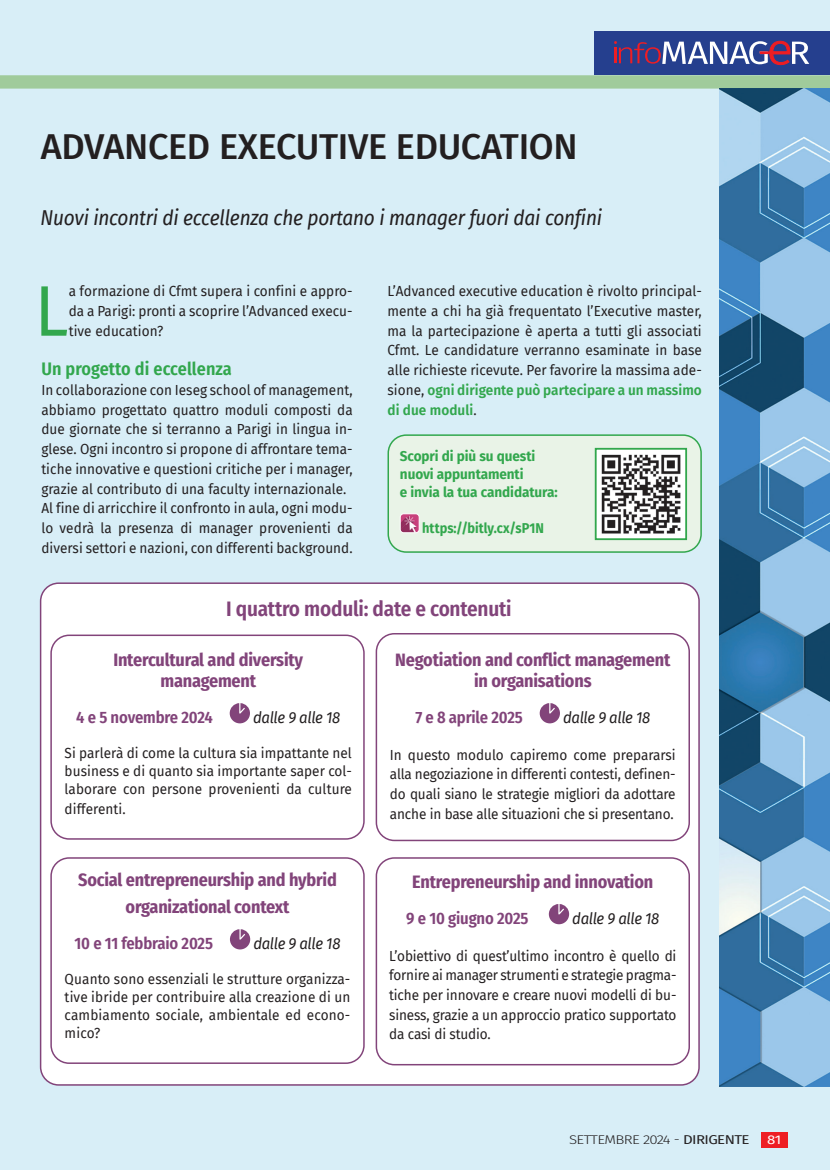
<style>
.page{position:relative;width:830px;height:1170px;background:#fff}
.page>*{position:absolute;margin:0;border:0;box-sizing:border-box;transform-origin:0 0}
.t1{font:71.55px "Fira Sans";color:#32a74d;scale:.95 1}
.t2{font:500 36px "Fira Sans";letter-spacing:-.01em;color:#231f20}
.t3{font:italic 21px "Fira Sans Condensed";letter-spacing:-.01em;color:#231f20}
.t4{font:600 21px "Fira Sans Condensed";letter-spacing:-.01em;color:#82447a}
.t5{font:700 18px/21px "Fira Sans Condensed";letter-spacing:-.01em;color:#82447a;text-align:center}
.t6{font:600 18px "Fira Sans Condensed";letter-spacing:.005em;color:#32a74d}
.t7{font:600 16.5px "Fira Sans Condensed";letter-spacing:-.01em;color:#82447a}
.t8{font:italic 15.75px "Fira Sans";letter-spacing:-.025em;color:#231f20;scale:.95 1}
.t9{font:14.25px/19.6px "Fira Sans";letter-spacing:.005em;color:#231f20;text-align:justify;scale:.95 1}
.t10{font:700 14.25px/18px "Fira Sans";letter-spacing:-.005em;color:#32a74d;scale:.95 1}
.t11{font:700 14.25px "Fira Sans";letter-spacing:-.005em;color:#32a74d;scale:.9 1}
.t12{font:300 12.6px "Fira Sans";letter-spacing:-.04em;color:#231f20;scale:1.2 1}
.t13{font:12.6px "Fira Sans";color:#fff;scale:1.2 1}
.s1{font-weight:600;color:#32a74d}
.s2{font-weight:400}
</style>
<div class="page">
<div style="left:0;top:0;width:829px;height:1169px;background:#d8eef7"></div>
<div style="left:0;top:75px;width:829px;height:14px;background:#a0cb9b"></div>
<div style="left:594px;top:32px;width:235px;height:43px;background:#253f8e"></div>
<svg style="left:614px;top:41px;width:194px;height:24px"></svg>
<div style="left:760px;top:1131px;width:27px;height:16px;background:#ee1d23"></div>
<div style="left:41px;top:583px;width:657px;height:501px;background:#fff;border-radius:18px"></div>
<div style="left:40px;top:582px;width:659px;height:503px;border:2px solid #82447a;border-radius:18px"></div>
<div style="left:375px;top:633px;width:314px;height:208px;border:2px solid #82447a;border-radius:18px"></div>
<div style="left:375px;top:857px;width:314px;height:208px;border:2px solid #82447a;border-radius:18px"></div>
<div style="left:50px;top:634px;width:314px;height:205px;border:2px solid #82447a;border-radius:18px"></div>
<div style="left:50px;top:857px;width:314px;height:206px;border:2px solid #82447a;border-radius:18px"></div>
<svg style="left:548px;top:903px;width:21px;height:21px"></svg>
<img style="left:719px;top:89px;width:110px;height:996px">
<svg style="left:229px;top:703px;width:21px;height:20px"></svg>
<div style="left:230px;top:929px;width:20px;height:20px;background:#82447a;border-radius:10px"></div>
<svg style="left:539px;top:703px;width:20px;height:20px"></svg>
<div style="left:388px;top:435px;width:312px;height:117px;background:#e9f3e7;border-radius:18px"></div>
<div style="left:387px;top:434px;width:314px;height:118px;border:2px solid #32a74d;border-radius:18px"></div>
<img style="left:402px;top:515px;width:17px;height:17px">
<div style="left:400px;top:513px;width:19px;height:20px;border:1px solid #fff;border-radius:3px"></div>
<img style="left:597px;top:451px;width:86px;height:86px">
<div style="left:594px;top:448px;width:92px;height:92px;border:2px solid #32a74d"></div>
<h2 class="t2" style="left:41px;top:117px;width:538px">ADVANCED EXECUTIVE EDUCATION</h2>
<h3 class="t3" style="left:41px;top:202px;width:562px">Nuovi incontri di eccellenza che portano i manager fuori dai confini</h3>
<h1 class="t1" style="left:35px;top:257px;width:37px">L</h1>
<p class="t9" style="left:69px;top:281px;width:300px">a formazione di Cfmt supera i confini e appro&shy;da a Parigi: pronti a scoprire l’Advanced execu&shy;tive education?</p>
<p class="t6" style="left:41px;top:354px;width:192px">Un progetto di eccellenza</p>
<p class="t9" style="left:41px;top:379px;width:329px;text-align:left">In collaborazione con Ieseg school of management, abbiamo progettato quattro moduli composti da due giornate che si terranno a Parigi in lingua in&shy;glese. Ogni incontro si propone di affrontare tema&shy;tiche innovative e questioni critiche per i manager, grazie al contributo di una faculty internazionale.<br>Al fine di arricchire il confronto in aula, ogni modu&shy;lo vedrà la presenza di manager provenienti da diversi settori e nazioni, con differenti background.</p>
<p class="t9" style="left:387px;top:281px;width:332px">L’Advanced executive education è rivolto principal&shy;mente a chi ha già frequentato l’Executive master, ma la partecipazione è aperta a tutti gli associati Cfmt. Le candidature verranno esaminate in base alle richieste ricevute. Per favorire la massima ade&shy;sione, <span class="s1">ogni dirigente può partecipare a un massimo di due moduli</span>.</p>
<p class="t10" style="left:400px;top:446px;width:167px">Scopri di più su questi nuovi appuntamenti<br>e invia la tua candidatura:</p>
<p class="t11" style="left:422px;top:516px;width:137px">https://bitly.cx/sP1N</p>
<h3 class="t4" style="left:226px;top:591px;width:287px">I quattro moduli: date e contenuti</h3>
<p class="t5" style="left:113px;top:648px;width:191px">Intercultural and diversity management</p>
<p class="t7" style="left:76px;top:704px;width:138px">4 e 5 novembre 2024</p>
<p class="t8" style="left:253px;top:706px;width:93px">dalle 9 alle 18</p>
<p class="t9" style="left:65px;top:743px;width:304px;line-height:18px">Si parlerà di come la cultura sia impattante nel business e di quanto sia importante saper col&shy;laborare con persone provenienti da culture</p>
<p class="t9" style="left:65px;top:798px;width:66px">differenti.</p>
<p class="t5" style="left:395px;top:648px;width:276px">Negotiation and conflict management in organisations</p>
<p class="t7" style="left:415px;top:704px;width:109px">7 e 8 aprile 2025</p>
<p class="t8" style="left:563px;top:706px;width:93px">dalle 9 alle 18</p>
<p class="t9" style="left:390px;top:744px;width:302px">In questo modulo capiremo come prepararsi alla negoziazione in differenti contesti, definen&shy;do quali siano le strategie migliori da adottare anche in base alle situazioni che si presentano.</p>
<p class="t5" style="left:78px;top:865px;width:260px;line-height:27px">Social entrepreneurship and hybrid organizational context</p>
<p class="t7" style="left:75px;top:930px;width:140px">10 e 11 febbraio 2025</p>
<p class="t8" style="left:253px;top:932px;width:93px">dalle 9 alle 18</p>
<p class="t9" style="left:65px;top:969px;width:302px;line-height:18px">Quanto sono essenziali le strutture organizza&shy;tive ibride per contribuire alla creazione di un cambiamento sociale, ambientale ed econo&shy;mico?</p>
<p class="t5" style="left:412px;top:870px;width:242px">Entrepreneurship and innovation</p>
<p class="t7" style="left:406px;top:904px;width:124px">9 e 10 giugno 2025</p>
<p class="t8" style="left:572px;top:906px;width:93px">dalle 9 alle 18</p>
<p class="t9" style="left:389px;top:945px;width:304px">L’obiettivo di quest’ultimo incontro è quello di fornire ai manager strumenti e strategie pragma&shy;tiche per innovare e creare nuovi modelli di bu&shy;siness, grazie a un approccio pratico supportato da casi di studio.</p>
<p class="t12" style="left:569px;top:1130px;width:152px">SETTEMBRE 2024 - <span class="s2">DIRIGENTE</span></p>
<p class="t13" style="left:766px;top:1129px;width:13px">81</p>
</div>
